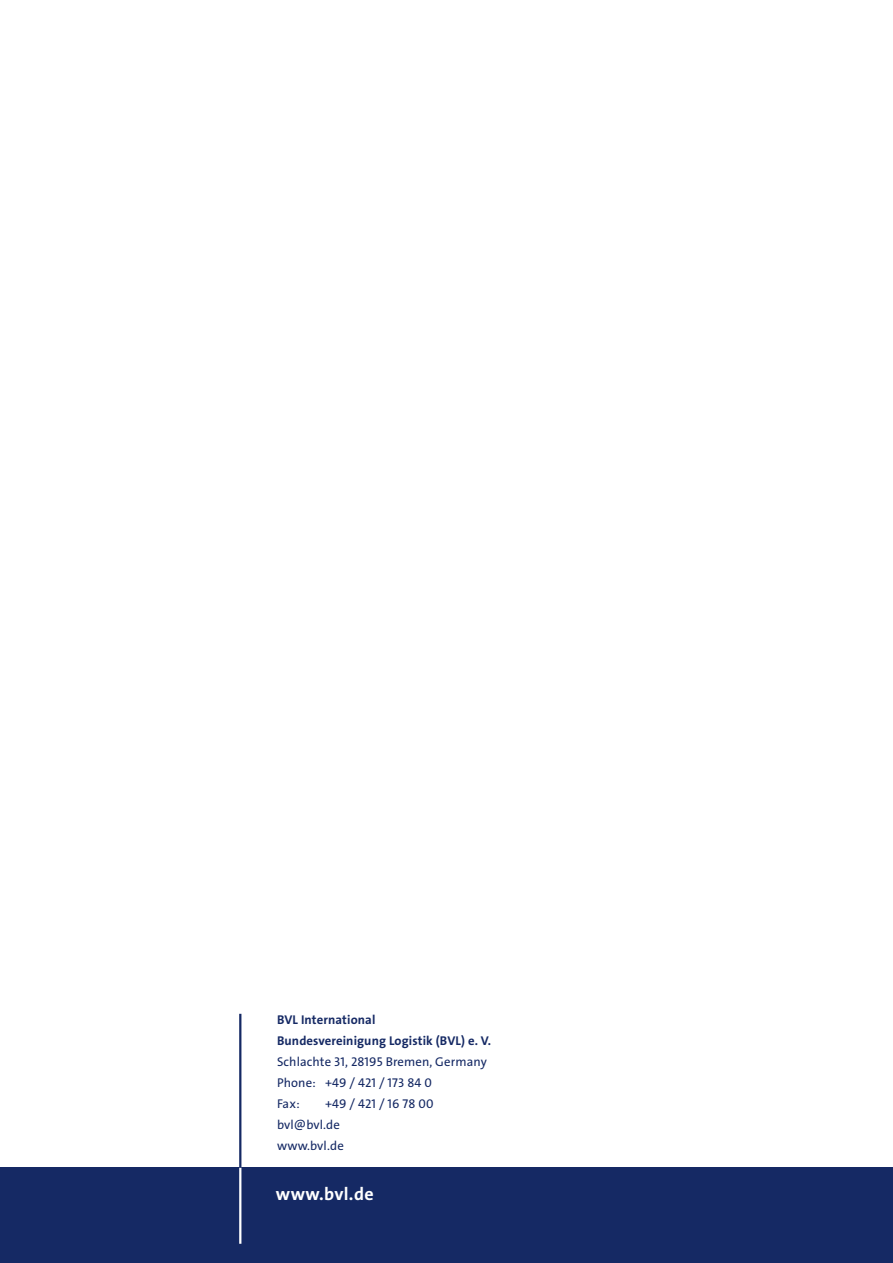
<style>
.page{position:relative;width:893px;height:1263px;background:#fff}
.page>*{position:absolute;margin:0;border:0;box-sizing:border-box;transform-origin:0 0}
.t1{font:18px "The Sans LP7 Bld";letter-spacing:.02em;color:#fff}
.t2{font:12.75px/21px "The Sans LP5 Plain";letter-spacing:.01em;color:#152964}
.t3{font:12.75px/21px "The Sans LP7 Bld";letter-spacing:.01em;color:#152964}
</style>
<div class="page">
<div style="left:0;top:1167px;width:893px;height:96px;background:#152964"></div>
<hr style="left:239px;top:1167px;width:2px;height:77px;background:#fff">
<hr style="left:239px;top:1014px;width:2px;height:153px;background:#152964">
<p class="t3" style="left:277px;top:1009px;width:215px">BVL International<br>Bundesvereinigung Logistik (BVL) e. V.</p>
<p class="t2" style="left:277px;top:1051px;width:211px">Schlachte 31, 28195 Bremen, Germany<br>Phone: +49 / 421 / 173 84 0<br>Fax:</p>
<p class="t2" style="left:277px;top:1093px;width:158px;text-indent:48px">+49 / 421 / 16 78 00 bvl@bvl.de<br>www.bvl.de</p>
<h1 class="t1" style="left:276px;top:1182px;width:99px">www.bvl.de</h1>
</div>
